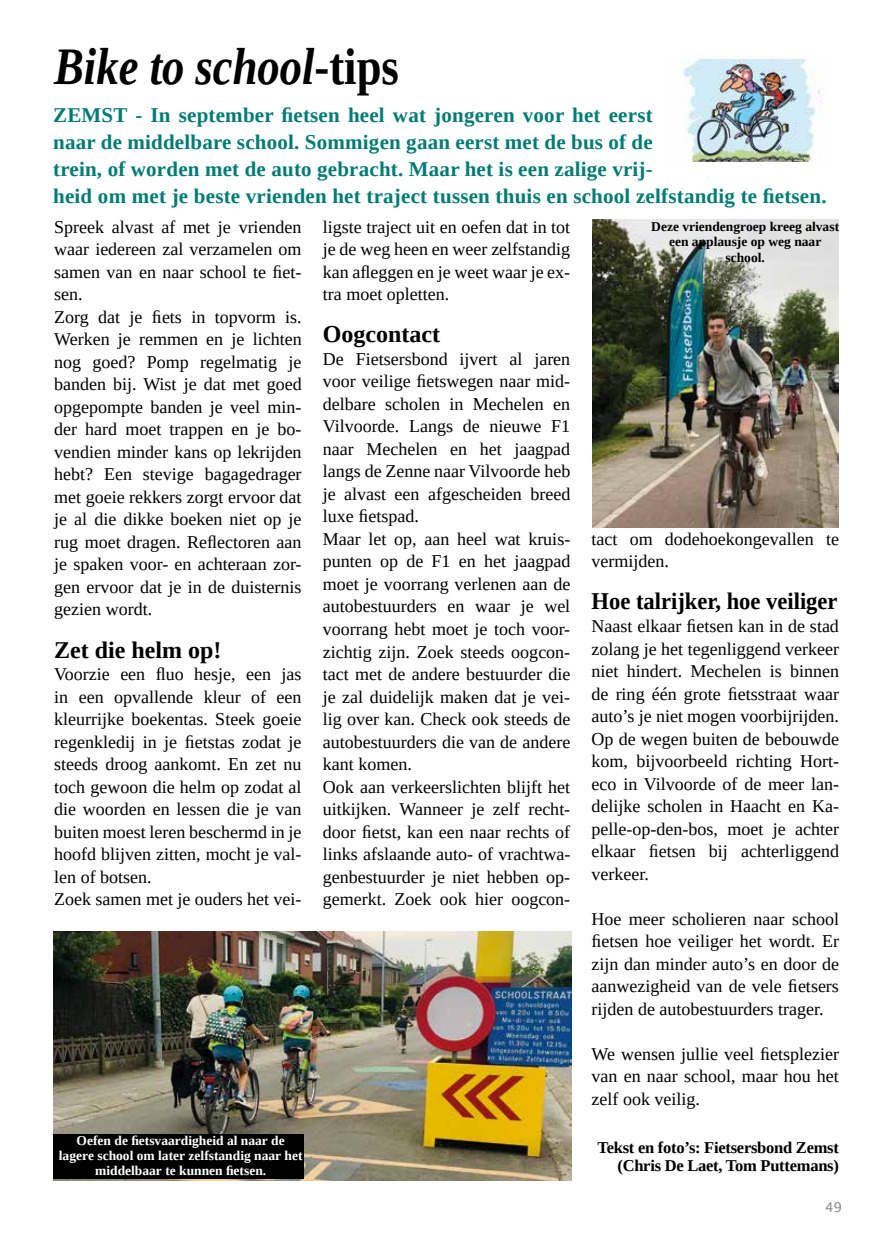
<style>
.page{position:relative;width:893px;height:1234px;background:#fff}
.page>*{position:absolute;margin:0;border:0;box-sizing:border-box;transform-origin:0 0}
.t1{font:italic 700 52.5px "Tinos";color:#000;scale:.85 1}
.t2{font:700 24px "Tinos";color:#000;scale:.94 1}
.t3{font:700 24px "Tinos";color:#000}
.t4{font:700 21px/27px "Tinos";letter-spacing:.01em;color:#007b74}
.t5{font:18px/22.5px "Tinos";color:#000}
.t6{font:700 16.5px/18px "Tinos";letter-spacing:-.015em;color:#000;text-align:right}
.t7{font:700 13.5px/15px "Tinos";color:#fff;text-align:center}
.t8{font:700 13.5px/15px "Tinos";color:#000;text-align:center}
.t9{font:13.5px "Lucida Sans Std";color:#878787}
.s1{font-style:normal}
</style>
<div class="page">
<img style="left:683px;top:60px;width:139px;height:102px">
<img style="left:53px;top:931px;width:519px;height:249px">
<img style="left:592px;top:219px;width:247px;height:308px">
<div style="left:53px;top:1133px;width:251px;height:45px;background:#000"></div>
<h1 class="t1" style="left:54px;top:33px;width:407px">Bike to school<span class="s1">-tips</span></h1>
<p class="t4" style="left:53px;top:101px;width:775px">ZEMST - In september fietsen heel wat jongeren voor het eerst<br>naar de middelbare school. Sommigen gaan eerst met de bus of de<br>trein, of worden met de auto gebracht. Maar het is een zalige vrij-<br>heid om met je beste vrienden het traject tussen thuis en school zelfstandig te fietsen.</p>
<p class="t5" style="left:54px;top:215px;width:249px">Spreek alvast af met je vrienden waar iedereen zal verzamelen om samen van en naar school te fiet&shy;sen.<br>Zorg dat je fiets in topvorm is.<br>Werken je remmen en je lichten nog goed? Pomp regelmatig je banden bij. Wist je dat met goed opgepompte banden je veel min&shy;der hard moet trappen en je bo&shy;vendien minder kans op lekrijden hebt? Een stevige bagagedrager met goeie rekkers zorgt ervoor dat je al die dikke boeken niet op je rug moet dragen. Reflectoren aan je spaken voor- en achteraan zor&shy;gen ervoor dat je in de duisternis gezien wordt.</p>
<h2 class="t3" style="left:54px;top:633px;width:169px">Zet die helm op!</h2>
<p class="t5" style="left:54px;top:662px;width:249px">Voorzie een fluo hesje, een jas in een opvallende kleur of een kleurrijke boekentas. Steek goeie regenkledij in je fietstas zodat je steeds droog aankomt. En zet nu toch gewoon die helm op zodat al die woorden en lessen die je van buiten moest leren beschermd in je hoofd blijven zitten, mocht je val&shy;len of botsen.<br>Zoek samen met je ouders het vei-</p>
<p class="t5" style="left:323px;top:215px;width:249px;text-align:justify">ligste traject uit en oefen dat in tot je de weg heen en weer zelfstandig kan afleggen en je weet waar je ex&shy;tra moet opletten.</p>
<h2 class="t3" style="left:323px;top:318px;width:119px">Oogcontact</h2>
<p class="t5" style="left:323px;top:347px;width:249px">De Fietsersbond ijvert al jaren voor veilige fietswegen naar mid&shy;delbare scholen in Mechelen en<br>Vilvoorde. Langs de nieuwe F1 naar Mechelen en het jaagpad langs de Zenne naar Vilvoorde heb je alvast een afgescheiden breed luxe fietspad.<br>Maar let op, aan heel wat kruis&shy;punten op de F1 en het jaagpad moet je voorrang verlenen aan de autobestuurders en waar je wel voorrang hebt moet je toch voor&shy;zichtig zijn. Zoek steeds oogcon&shy;tact met de andere bestuurder die je zal duidelijk maken dat je vei&shy;lig over kan. Check ook steeds de autobestuurders die van de andere kant komen.<br>Ook aan verkeerslichten blijft het uitkijken. Wanneer je zelf recht&shy;door fietst, kan een naar rechts of links afslaande auto- of vrachtwa&shy;genbestuurder je niet hebben op&shy;gemerkt. Zoek ook hier oogcon-</p>
<p class="t8" style="left:651px;top:219px;width:189px">Deze vriendengroep kreeg alvast een applausje op weg naar school.</p>
<p class="t5" style="left:592px;top:527px;width:249px">tact om dodehoekongevallen te vermijden.</p>
<h2 class="t2" style="left:592px;top:585px;width:263px">Hoe talrijker, hoe veiliger</h2>
<p class="t5" style="left:592px;top:614px;width:249px;text-align:justify">Naast elkaar fietsen kan in de stad zolang je het tegenliggend verkeer niet hindert. Mechelen is binnen de ring één grote fietsstraat waar auto’s je niet mogen voorbijrijden.<br>Op de wegen buiten de bebouwde kom, bijvoorbeeld richting Hort&shy;eco in Vilvoorde of de meer lan&shy;delijke scholen in Haacht en Ka&shy;pelle-op-den-bos, moet je achter elkaar fietsen bij achterliggend verkeer.</p>
<p class="t5" style="left:592px;top:907px;width:249px;text-align:justify">Hoe meer scholieren naar school fietsen hoe veiliger het wordt. Er zijn dan minder auto’s en door de aanwezigheid van de vele fietsers rijden de autobestuurders trager.</p>
<p class="t5" style="left:592px;top:1042px;width:249px;text-align:justify">We wensen jullie veel fietsplezier van en naar school, maar hou het zelf ook veilig.</p>
<p class="t6" style="left:597px;top:1137px;width:243px">Tekst en foto’s: Fietsersbond Zemst (Chris De Laet, Tom Puttemans)</p>
<p class="t7" style="left:59px;top:1132px;width:245px">Oefen de fietsvaardigheid al naar de lagere school om later zelfstandig naar het middelbaar te kunnen fietsen.</p>
<p class="t9" style="left:825px;top:1198px;width:18px">49</p>
</div>
